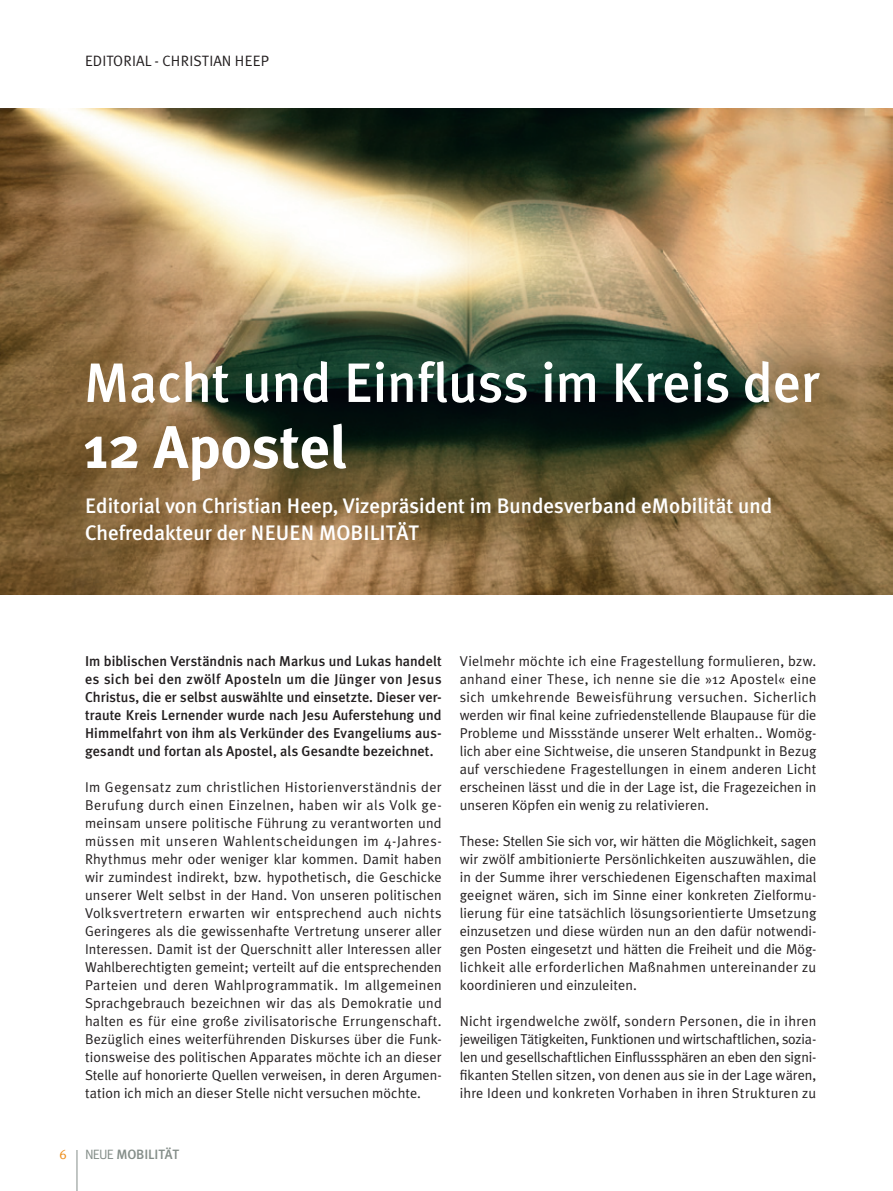
<style>
.page{position:relative;width:893px;height:1191px;background:#fff}
.page>*{position:absolute;margin:0;border:0;box-sizing:border-box;transform-origin:0 0}
.t1{font:700 60px "Meta Plus";color:#fff}
.t2{font:500 55.5px "Meta Plus";color:#fff}
.t3{font:500 21px/27px "Meta Plus";color:#fff}
.t4{font:15px "Meta Plus Normal Caps";color:#231f20}
.t5{font:14.25px/18px "Meta Plus Normal";letter-spacing:.01em;color:#231f20;text-align:justify}
.t6{font:500 14.25px/18px "Meta Plus";letter-spacing:.005em;color:#231f20;text-align:justify}
.t7{font:500 13.5px "Meta Plus";letter-spacing:-.01em;color:#848e89}
.t8{font:13.5px "Meta Plus Normal";color:#ed8e1c}
.s1{font-family:"Meta Plus Normal";font-weight:400}
</style>
<div class="page">
<hr style="left:77px;top:1150px;width:1px;height:41px;background:#848e89">
<img style="left:0;top:108px;width:893px;height:486px">
<p class="t4" style="left:85px;top:52px;width:186px">EDITORIAL - CHRISTIAN HEE P</p>
<h2 class="t2" style="left:84px;top:350px;width:737px">Macht und Einfluss im Kreis der</h2>
<h1 class="t1" style="left:84px;top:412px;width:266px">12 Apostel</h1>
<h3 class="t3" style="left:85px;top:492px;width:689px">Editorial von Christian Heep, Vizepräsident im Bundesverband eMobilität und<br>Chefredakteur der NEUEN MOBILITÄT</h3>
<p class="t6" style="left:85px;top:652px;width:358px">I m biblischen Verständnis nach Markus und Lukas handelt es sich bei den zwölf Aposteln um die Jünger von Jesus Christus, die er selbst auswählte und einsetzte. Dieser ver&shy;traute Kreis Lernender wurde nach Jesu Auferstehung und Himmelfahrt von ihm als Verkünder des Evangeliums aus&shy;gesandt und fortan als Apostel, als Gesandte bezeichnet.</p>
<p class="t5" style="left:85px;top:778px;width:358px">Im Gegensatz zum christlichen Historienverständnis der Berufung durch einen Einzelnen, haben wir als Volk ge&shy;meinsam unsere politische Führung zu verantworten und müssen mit unseren Wahlentscheidungen im 4-Jahres-Rhythmus mehr oder weniger klar kommen. Damit haben wir zumindest indirekt, bzw. hypothetisch, die Geschicke unserer Welt selbst in der Hand. Von unseren politischen Volksvertretern erwarten wir entsprechend auch nichts Geringeres als die gewissenhafte Vertretung unserer aller Interessen. Damit ist der Querschnitt aller Interessen aller Wahlberechtigten gemeint; verteilt auf die entsprechenden Parteien und deren Wahlprogrammatik. Im allgemeinen Sprachgebrauch bezeichnen wir das als Demokratie und halten es für eine große zivilisatorische Errungenschaft.<br>Bezüglich eines weiterführenden Diskurses über die Funk&shy;tionsweise des politischen Apparates möchte ich an dieser Stelle auf honorierte Quellen verweisen, in deren Argumen&shy;tation ich mich an dieser Stelle nicht versuchen möchte.</p>
<p class="t5" style="left:460px;top:652px;width:358px">Vielmehr möchte ich eine Fragestellung formulieren, bzw. anhand einer These, ich nenne sie die »12 Apostel« eine sich umkehrende Beweisführung versuchen. Sicherlich werden wir final keine zufriedenstellende Blaupause für die Probleme und Missstände unserer Welt erhalten.. Womög&shy;lich aber eine Sichtweise, die unseren Standpunkt in Bezug auf verschiedene Fragestellungen in einem anderen Licht erscheinen lässt und die in der Lage ist, die Fragezeichen in unseren Köpfen ein wenig zu relativieren.</p>
<p class="t5" style="left:460px;top:832px;width:358px">These: Stellen Sie sich vor, wir hätten die Möglichkeit, sagen wir zwölf ambitionierte Persönlichkeiten auszuwählen, die in der Summe ihrer verschiedenen Eigenschaften maximal geeignet wären, sich im Sinne einer konkreten Zielformu&shy;lierung für eine tatsächlich lösungsorientierte U msetzung einzusetzen und diese würden nun an den dafür notwendi&shy;gen Posten eingesetzt und hätten die Freiheit und die Mög&shy;lichkeit alle erforderlichen Maßnahmen untereinander zu koordinieren und einzuleiten.</p>
<p class="t5" style="left:460px;top:1012px;width:358px">Nicht irgendwelche zwölf, sondern Personen, die in ihren jeweiligen Tätigkeiten, Funktionen und wirtschaftlichen, sozia&shy;len und gesellschaftlichen Einflusssphären an eben den signi&shy;fikanten Stellen sitzen, von denen aus sie in der Lage wären, ihre Ideen und konkreten Vorhaben in ihren Strukturen zu</p>
<p class="t8" style="left:60px;top:1146px;width:9px">6</p>
<p class="t7" style="left:85px;top:1146px;width:96px"><span class="s1">Neue</span> Mobilität</p>
</div>
